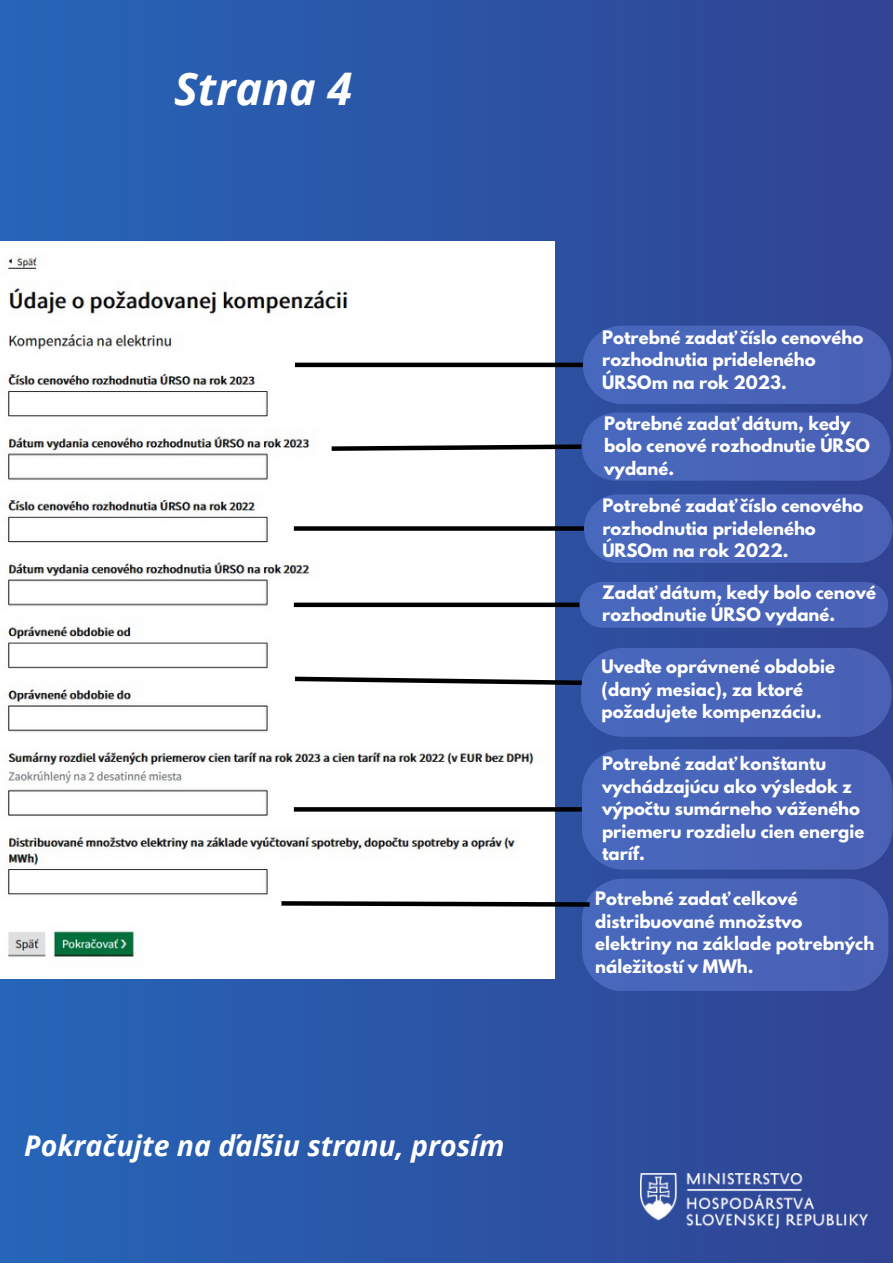
<style>
.page{position:relative;width:893px;height:1264px;background:#fff}
.page>*{position:absolute;margin:0;border:0;box-sizing:border-box;transform-origin:0 0}
.t1{font:italic 700 45px "Open Sans";color:#fff}
.t2{font:italic 700 28.5px "Open Sans";color:#fff}
.t3{font:700 16.5px/22.5px "League Spartan";color:#fff}
.t4{font:700 16.5px "League Spartan";color:#000}
</style>
<div class="page">
<div style="left:0;top:0;width:892px;height:1262px;background:linear-gradient(to right,#2766b8,#314493)"></div>
<img style="left:640px;top:1173px;width:227px;height:55px">
<div style="left:583px;top:325px;width:308px;height:79px;background:#4964b8"></div>
<div style="left:584px;top:494px;width:308px;height:69px;background:#4964b9;border-radius:34px"></div>
<div style="left:581px;top:749px;width:311px;height:120px;background:#4964b9"></div>
<img style="left:0;top:242px;width:554px;height:736px">
<div style="left:295px;top:362px;width:288px;height:5px;background:#000"></div>
<svg style="left:327px;top:412px;width:563px;height:69px"></svg>
<div style="left:294px;top:526px;width:290px;height:5px;background:#000"></div>
<div style="left:294px;top:602px;width:285px;height:5px;background:#000"></div>
<div style="left:579px;top:582px;width:309px;height:45px;background:#4964b9"></div>
<svg style="left:290px;top:648px;width:601px;height:88px"></svg>
<svg style="left:294px;top:807px;width:287px;height:4px"></svg>
<svg style="left:277px;top:878px;width:611px;height:113px"></svg>
<p class="t1" style="left:174px;top:57px;width:180px">Strana 4</p>
<p class="t2" style="left:24px;top:1125px;width:481px">Pokračujte na ďaľšiu stranu, prosím</p>
<p class="t3" style="left:602px;top:328px;width:263px">Potrebné zadať číslo cenového rozhodnutia prideleného<br>ÚRSOm na rok 2023.</p>
<p class="t3" style="left:604px;top:414px;width:267px">Potrebné zadať dátum, kedy bolo cenové rozhodnutie ÚRSO vydané.</p>
<p class="t3" style="left:602px;top:496px;width:263px">Potrebné zadať číslo cenového rozhodnutia prideleného<br>ÚRSOm na rok 2022.</p>
<p class="t3" style="left:602px;top:583px;width:275px">Zadať dátum, kedy bolo cenové rozhodnutie ÚRSO vydané.</p>
<p class="t3" style="left:601px;top:657px;width:235px">Uveďte oprávnené obdobie (daný mesiac), za ktoré požadujete kompenzáciu.</p>
<p class="t4" style="left:733px;top:681px;width:7px">.</p>
<p class="t3" style="left:602px;top:754px;width:264px">Potrebné zadať konštantu vychádzajúcu ako výsledok z výpočtu sumárneho váženého priemeru rozdielu cien energie taríf.</p>
<p class="t3" style="left:595px;top:889px;width:280px">Potrebné zadať celkové distribuované množstvo elektriny na základe potrebných náležitostí v MWh.</p>
</div>
